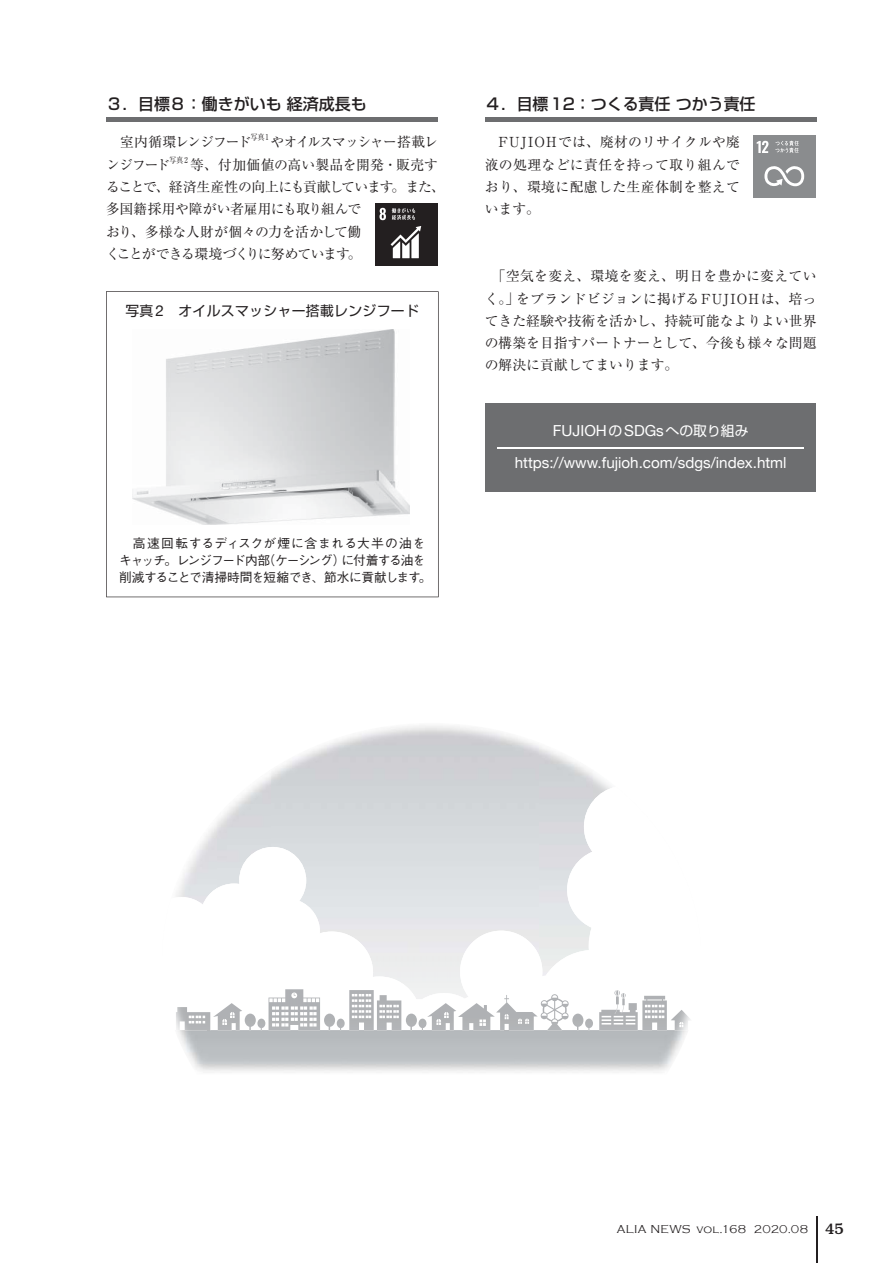
<style>
.page{position:relative;width:893px;height:1263px;background:#fff}
.page>*{position:absolute;margin:0;border:0;box-sizing:border-box;transform-origin:0 0}
.t1{font:15.9px "Shin Go Pro Medium 90 pv RKSJ H";color:#231f20}
.t2{font:15.15px/32px "Helvetica Neue";color:#fff;text-align:center}
.t3{font:13.8px/22.4px "Ryumin Pro Regular 90 pv RKSJ H";color:#231f20;text-align:justify}
.t4{font:13.8px/22.4px "Ryumin Pro Regular 90 pv RKSJ H";letter-spacing:-.025em;color:#231f20}
.t5{font:13.8px "Shin Go Pro Regular 90 pv RKSJ H";letter-spacing:.025em;color:#231f20}
.t6{font:13.8px "Ryumin Pro Regular 90 pv RKSJ H";letter-spacing:-.08em;color:#231f20}
.t7{font:13.8px "Ryumin Pro Regular 90 pv RKSJ H";letter-spacing:-.065em;color:#231f20}
.t8{font:12.75px/17px "Gothic BBB Pro Medium 90 pv RKSJ H";letter-spacing:-.04em;color:#231f20}
.t9{font:300 11.7px "Copperplate Gothic";letter-spacing:.015em;color:#231f20}
.t10{font:8.1px "Ryumin Pro Regular 90 pv RKSJ H";letter-spacing:.095em;color:#231f20;scale:.85 1}
.s1{font-family:"Helvetica Neue";font-size:15.15px}
.s2{font-family:"Shin Go Pro Regular 90 pv RKSJ H";font-size:13.8px}
.s3{font-family:"Bookman";font-weight:500;font-size:15.45px}
</style>
<div class="page">
<hr style="left:816px;top:1216px;width:1px;height:47px;background:#231f20">
<hr style="left:106px;top:117px;width:332px;height:4px;background:#6d6e70">
<div style="left:374px;top:203px;width:63px;height:63px;background:#231f20"></div>
<svg style="left:379px;top:208px;width:7px;height:12px"></svg>
<svg style="left:390px;top:226px;width:31px;height:32px"></svg>
<svg style="left:392px;top:208px;width:23px;height:12px"></svg>
<div style="left:753px;top:136px;width:63px;height:62px;background:#8a8c8e"></div>
<svg style="left:756px;top:141px;width:12px;height:12px"></svg>
<svg style="left:764px;top:166px;width:40px;height:21px"></svg>
<svg style="left:775px;top:141px;width:23px;height:12px"></svg>
<svg style="left:106px;top:291px;width:332px;height:306px"></svg>
<img style="left:133px;top:330px;width:276px;height:194px">
<div style="left:485px;top:403px;width:331px;height:88px;background:#6d6e70"></div>
<hr style="left:497px;top:447px;width:306px;height:1px;background:#fff">
<svg style="left:205px;top:994px;width:453px;height:66px;background:#c2c6c8"></svg>
<img style="left:539px;top:743px;width:54px;height:233px">
<img style="left:593px;top:774px;width:19px;height:27px">
<img style="left:172px;top:825px;width:44px;height:225px">
<img style="left:647px;top:994px;width:45px;height:56px">
<img style="left:370px;top:957px;width:170px;height:44px">
<svg style="left:324px;top:1026px;width:20px;height:2px"></svg>
<svg style="left:406px;top:1026px;width:20px;height:2px"></svg>
<svg style="left:572px;top:1026px;width:21px;height:2px"></svg>
<svg style="left:245px;top:1026px;width:20px;height:2px"></svg>
<img style="left:670px;top:1010px;width:21px;height:20px">
<img style="left:268px;top:989px;width:52px;height:41px">
<img style="left:242px;top:1006px;width:357px;height:20px">
<img style="left:349px;top:990px;width:25px;height:40px">
<img style="left:377px;top:995px;width:24px;height:35px">
<img style="left:458px;top:1003px;width:37px;height:27px">
<img style="left:427px;top:1003px;width:29px;height:27px">
<img style="left:213px;top:1003px;width:29px;height:27px">
<img style="left:496px;top:995px;width:41px;height:35px">
<img style="left:540px;top:994px;width:28px;height:36px">
<img style="left:599px;top:1003px;width:38px;height:27px">
<img style="left:616px;top:995px;width:48px;height:23px">
<img style="left:614px;top:990px;width:6px;height:24px">
<img style="left:621px;top:993px;width:4px;height:20px">
<img style="left:642px;top:996px;width:24px;height:34px">
<img style="left:176px;top:1007px;width:34px;height:23px">
<hr style="left:485px;top:117px;width:331px;height:4px;background:#6d6e70">
<p class="t1" style="left:106px;top:98px;width:262px">３．目標８：働きがいも 経済成長も</p>
<p class="t7" style="left:106px;top:137px;width:147px">　室内循環レンジフード</p>
<p class="t10" style="left:251px;top:134px;width:23px">写真1</p>
<p class="t6" style="left:270px;top:137px;width:169px">やオイルスマッシャー搭載レ</p>
<p class="t3" style="left:106px;top:155px;width:65px">ンジフード</p>
<p class="t10" style="left:169px;top:157px;width:23px">写真2</p>
<p class="t4" style="left:106px;top:155px;width:340px;text-indent:84px">等、付加価値の高い製品を開発・販売することで、経済生産性の向上にも貢献しています。また、多国籍採用や障がい者雇用にも取り組んで<br>おり、多様な人財が個々の力を活かして働<br>くことができる環境づくりに努めています。</p>
<p class="t5" style="left:125px;top:306px;width:295px">写真<span class="s1">2</span>　オイルスマッシャー搭載レンジフード</p>
<p class="t8" style="left:119px;top:537px;width:314px">　高速回転するディスクが煙に含まれる大半の油をキャッチ。レンジフード内部（ケーシング）に付着する油を削減することで清掃時間を短縮でき、節水に貢献します。</p>
<p class="t1" style="left:485px;top:98px;width:272px">４．目標12：つくる責任 つかう責任</p>
<p class="t3" style="left:485px;top:133px;width:257px">　FUJIOHでは、廃材のリサイクルや廃液の処理などに責任を持って取り組んでおり、環境に配慮した生産体制を整えています。</p>
<p class="t3" style="left:485px;top:267px;width:333px;text-indent:7px">「空気を変え、環境を変え、明日を豊かに変えていく。」をブランドビジョンに掲げるFUJIOHは、培ってきた経験や技術を活かし、持続可能なよりよい世界の構築を目指すパートナーとして、今後も様々な問題の解決に貢献してまいります。</p>
<p class="t2" style="left:514px;top:415px;width:273px">FUJIOH<span class="s2">の</span>SDGs<span class="s2">への取り組み</span>https://www.fujioh.com/sdgs/index.html</p>
<p class="t9" style="left:616px;top:1223px;width:229px">ALIA NEWS vol.168 2020.08 <span class="s3">45</span></p>
</div>
